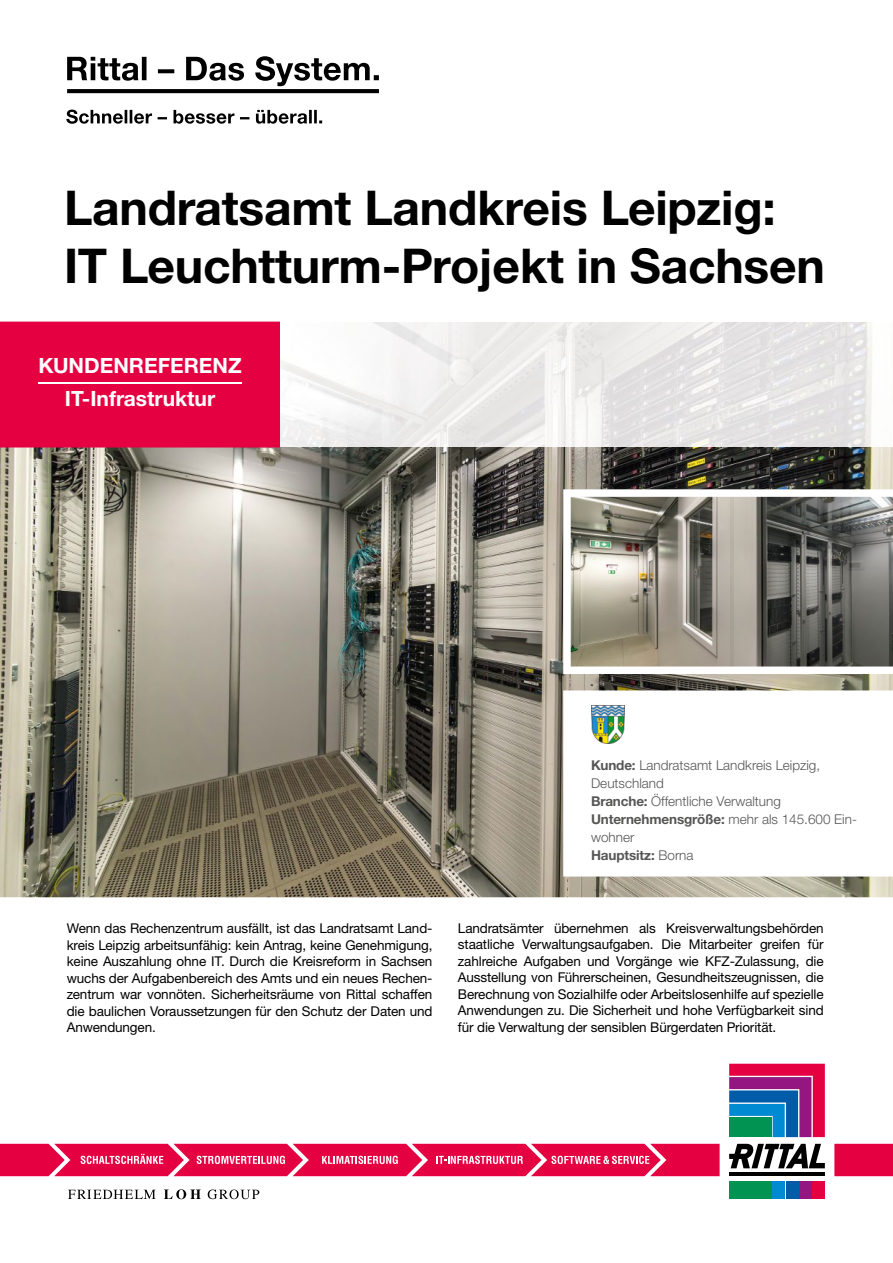
<style>
.page{position:relative;width:893px;height:1263px;background:#fff}
.page>*{position:absolute;margin:0;border:0;box-sizing:border-box;transform-origin:0 0}
.t1{font:700 48px/57.6px "Neue Helvetica For Rittal";letter-spacing:-.005em;color:#000}
.t2{font:700 21px/33px "Neue Helvetica For Rittal";color:#fff;text-align:center}
.t3{font:13.5px/16.5px "Neue Helvetica For Rittal";letter-spacing:-.01em;color:#000;text-align:justify}
.t4{font:300 13.5px/18px "Neue Helvetica For Rittal";color:#565655}
.s1{font-weight:700}
</style>
<div class="page">
<svg style="left:66px;top:56px;width:313px;height:68px"></svg>
<svg style="left:68px;top:1189px;width:191px;height:10px"></svg>
<div style="left:834px;top:1144px;width:59px;height:32px;background:#e40041"></div>
<svg style="left:729px;top:1063px;width:96px;height:136px"></svg>
<hr style="left:729px;top:1172px;width:96px;height:4px;background:#000">
<svg style="left:729px;top:1144px;width:96px;height:24px"></svg>
<div style="left:729px;top:1182px;width:42px;height:17px;background:#009352"></div>
<div style="left:773px;top:1182px;width:12px;height:17px;background:#008ad2"></div>
<div style="left:786px;top:1182px;width:12px;height:17px;background:#005ba9"></div>
<div style="left:799px;top:1182px;width:12px;height:17px;background:#941680"></div>
<svg style="left:729px;top:1064px;width:96px;height:73px;background:#714d85"></svg>
<div style="left:813px;top:1182px;width:12px;height:17px;background:#e40041"></div>
<svg style="left:0;top:1144px;width:720px;height:32px;background:#e71d56"></svg>
<img style="left:0;top:447px;width:893px;height:450px">
<svg style="left:563px;top:690px;width:330px;height:186px"></svg>
<img style="left:280px;top:322px;width:592px;height:125px">
<svg style="left:563px;top:489px;width:330px;height:185px;background:#928f87"></svg>
<div style="left:0;top:322px;width:280px;height:125px;background:#e40041"></div>
<hr style="left:38px;top:382px;width:204px;height:1px;background:#fff">
<img style="left:591px;top:705px;width:34px;height:38px">
<h1 class="t1" style="left:64px;top:179px;width:762px">Landratsamt Landkreis Leipzig:<br>It Leuchtturm-Projekt in Sachsen</h1>
<h2 class="t2" style="left:38px;top:349px;width:205px">kUNDeNReFeReNZ<br>It-Infrastruktur</h2>
<p class="t4" style="left:591px;top:756px;width:267px"><span class="s1">kunde:</span> Landratsamt Landkreis Leipzig,<br>Deutschland<br><span class="s1">Branche:</span> Öffentliche Verwaltung<br><span class="s1">Unternehmensgröße:</span> mehr als 145.600 Ein&shy;wohner<br><span class="s1">Hauptsitz:</span> Borna</p>
<p class="t3" style="left:67px;top:920px;width:367px">Wenn das Rechenzentrum ausfällt, ist das Landratsamt Land&shy;kreis Leipzig arbeitsunfähig: kein Antrag, keine Genehmigung, keine Auszahlung ohne IT. Durch die Kreisreform in Sachsen wuchs der Aufgabenbereich des Amts und ein neues Rechen&shy;zentrum war vonnöten. Sicherheitsräume von Rittal schaffen die baulichen Voraussetzungen für den Schutz der Daten und Anwendungen.</p>
<p class="t3" style="left:458px;top:920px;width:367px">Landratsämter übernehmen als Kreisverwaltungsbehörden staatliche Verwaltungsaufgaben. Die Mitarbeiter greifen für zahlreiche Aufgaben und Vorgänge wie KFZ-Zulassung, die Ausstellung von Führerscheinen, Gesundheitszeugnissen, die Berechnung von Sozialhilfe oder Arbeitslosenhilfe auf spezielle Anwendungen zu. Die Sicherheit und hohe Verfügbarkeit sind für die Verwaltung der sensiblen Bürgerdaten Priorität.</p>
</div>
